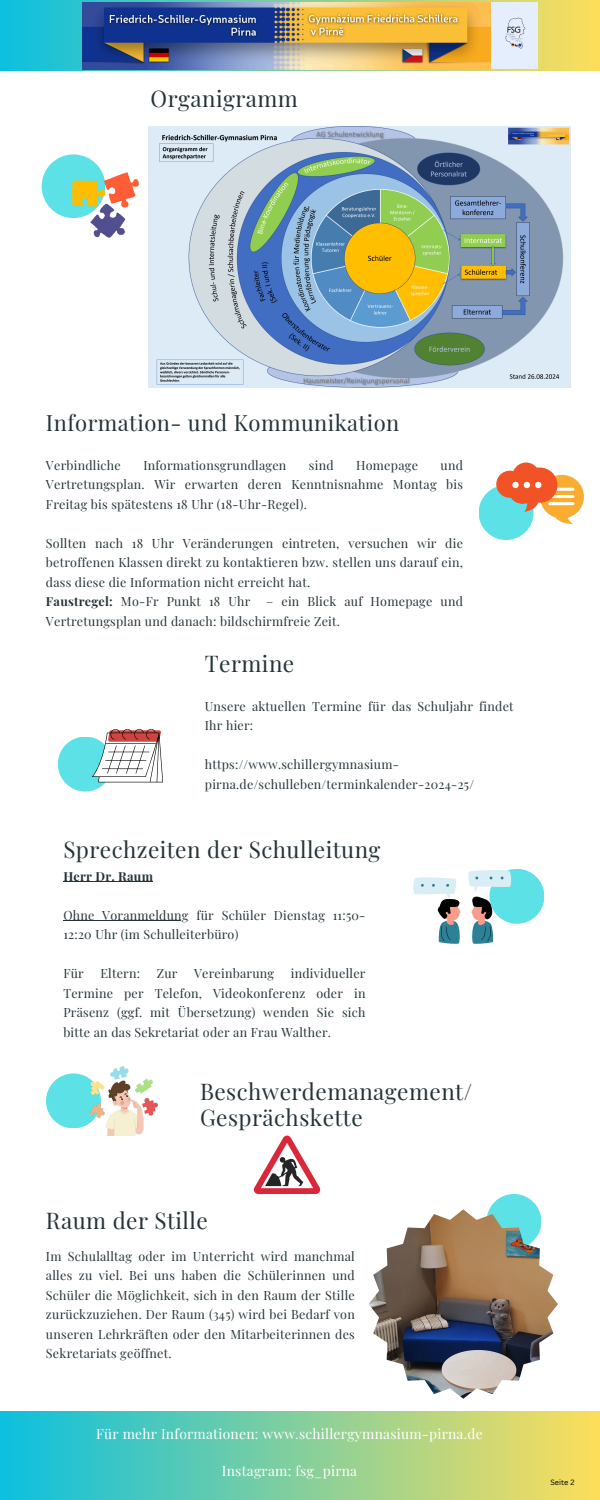
<style>
.page{position:relative;width:600px;height:1500px;background:#fff}
.page>*{position:absolute;margin:0;border:0;box-sizing:border-box;transform-origin:0 0}
.t1{font:22.5px/26.2px "Playfair Display";letter-spacing:.02em;color:#253439}
.t2{font:22px "Playfair Display";letter-spacing:.02em;color:#253439}
.t3{font:13.8px "Playfair Display";letter-spacing:.02em;color:#fff}
.t4{font:12.5px/19.5px "Playfair Display";letter-spacing:.02em;color:#253439}
.t5{font:700 12.5px "Playfair Display";letter-spacing:.02em;color:#253439}
.t6{font:7.4px "Canva Sans";color:#000}
.s1{font-weight:700}
</style>
<div class="page">
<div style="left:0;top:0;width:600px;height:1500px;background:linear-gradient(to right,#0bbfdf,#fdde5a)"></div>
<div style="left:0;top:72px;width:600px;height:1339px;background:#fff"></div>
<div style="left:479px;top:485px;width:55px;height:55px;background:#5ce1e6;border-radius:50%"></div>
<div style="left:42px;top:154px;width:63px;height:64px;background:#5ce1e6;border-radius:50%"></div>
<img style="left:73px;top:173px;width:65px;height:64px">
<svg style="left:496px;top:463px;width:88px;height:62px"></svg>
<img style="left:83px;top:2px;width:454px;height:67px">
<div style="left:58px;top:737px;width:55px;height:55px;background:#5ce1e6;border-radius:50%"></div>
<svg style="left:92px;top:728px;width:71px;height:54px"></svg>
<div style="left:489px;top:869px;width:55px;height:55px;background:#5ce1e6;border-radius:50%"></div>
<svg style="left:413px;top:877px;width:48px;height:67px"></svg>
<svg style="left:468px;top:869px;width:44px;height:75px"></svg>
<div style="left:46px;top:1073px;width:55px;height:55px;background:#5ce1e6;border-radius:50%"></div>
<img style="left:90px;top:1066px;width:68px;height:70px">
<div style="left:486px;top:1194px;width:55px;height:55px;background:#5ce1e6;border-radius:50%"></div>
<img style="left:369px;top:1209px;width:189px;height:190px">
<svg style="left:254px;top:1136px;width:66px;height:58px"></svg>
<img style="left:148px;top:126px;width:422px;height:262px">
<hr style="left:63px;top:881px;width:90px;height:1px;background:#253439">
<hr style="left:63px;top:920px;width:126px;height:1px;background:#253439">
<h1 class="t1" style="left:151px;top:84px;width:149px">Organigramm</h1>
<p class="t2" style="left:46px;top:408px;width:355px">Information- und Kommunikation</p>
<h1 class="t4" style="left:46px;top:455px;width:76px">Verbindliche</h1>
<h1 class="t4" style="left:143px;top:455px;width:145px">Informationsgrundlagen</h1>
<h1 class="t4" style="left:309px;top:455px;width:26px">sind</h1>
<h1 class="t4" style="left:356px;top:455px;width:63px">Homepage</h1>
<h1 class="t4" style="left:46px;top:455px;width:419px;text-align:justify;text-indent:395px">und Vertretungsplan. Wir erwarten deren Kenntnisnahme Montag bis Freitag bis spätestens 18 Uhr (18-Uhr-Regel).</h1>
<p class="t4" style="left:46px;top:533px;width:419px">Sollten nach 18 Uhr Veränderungen eintreten, versuchen wir die betroffenen Klassen direkt zu kontaktieren bzw. stellen uns darauf ein, dass diese die Information nicht erreicht hat.<br><span class="s1">Faustregel:</span> Mo-Fr Punkt 18 Uhr</p>
<p class="t4" style="left:46px;top:591px;width:419px;text-indent:220px">– ein Blick auf Homepage und<br>Vertretungsplan und danach: bildschirmfreie Zeit.</p>
<h3 class="t1" style="left:205px;top:650px;width:91px">Termine</h3>
<h3 class="t4" style="left:205px;top:696px;width:310px">Unsere aktuellen Termine für das Schuljahr findet<br>Ihr hier:</h3>
<p class="t4" style="left:205px;top:754px;width:271px">https://www.schillergymnasium&shy;pirna.de/schulleben/terminkalender-2024-25/</p>
<h1 class="t1" style="left:63px;top:835px;width:319px">Sprechzeiten der Schulleitung</h1>
<p class="t5" style="left:63px;top:867px;width:91px">Herr Dr. Raum</p>
<h3 class="t4" style="left:63px;top:905px;width:304px">Ohne Voranmeldung für Schüler Dienstag 11:50-<br>12:20 Uhr (im Schulleiterbüro)</h3>
<h3 class="t4" style="left:63px;top:963px;width:22px">Für</h3>
<h3 class="t4" style="left:100px;top:963px;width:41px">Eltern:</h3>
<h3 class="t4" style="left:157px;top:963px;width:22px">Zur</h3>
<h3 class="t4" style="left:194px;top:963px;width:82px">Vereinbarung</h3>
<h3 class="t4" style="left:63px;top:963px;width:304px;text-align:justify;text-indent:227px">individueller Termine per Telefon, Videokonferenz oder in Präsenz (ggf. mit Übersetzung) wenden Sie sich bitte an das Sekretariat oder an Frau Walther.</h3>
<h1 class="t1" style="left:200px;top:1077px;width:274px">Beschwerdemanagement/<br>Gesprächskette</h1>
<h2 class="t1" style="left:46px;top:1207px;width:163px">Raum der Stille</h2>
<h3 class="t4" style="left:46px;top:1246px;width:310px;text-align:justify">Im Schulalltag oder im Unterricht wird manchmal alles zu viel. Bei uns haben die Schülerinnen und Schüler die Möglichkeit, sich in den Raum der Stille zurückzuziehen. Der Raum (345) wird bei Bedarf von unseren Lehrkräften oder den Mitarbeiterinnen des Sekretariats geöffnet.</h3>
<p class="t3" style="left:96px;top:1424px;width:388px">Für mehr Informationen: www.schillergymnasium-pirna.de</p>
<p class="t3" style="left:222px;top:1461px;width:137px">Instagram: fsg_pirna</p>
<h3 class="t6" style="left:550px;top:1477px;width:26px">Seite 2</h3>
</div>
